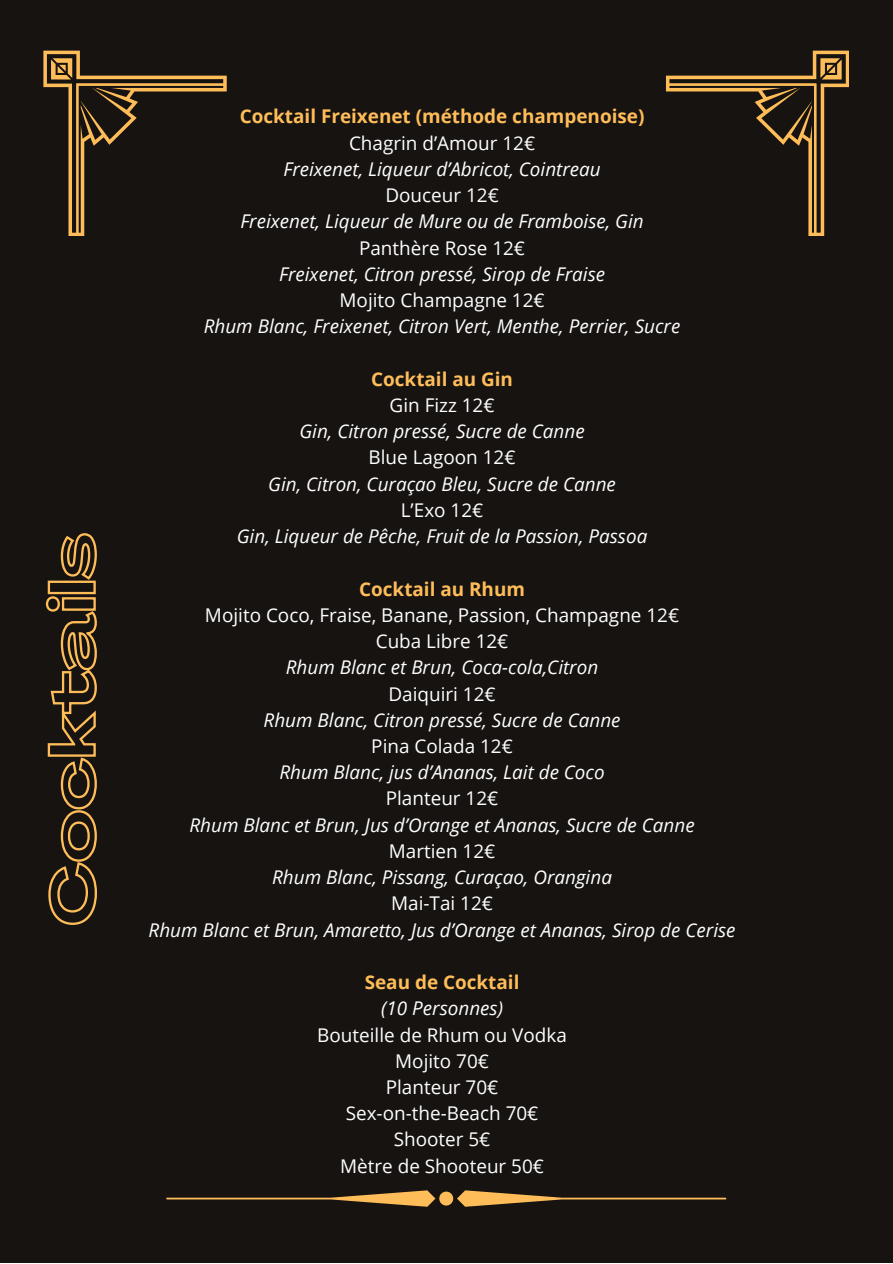
<style>
.page{position:relative;width:893px;height:1264px;background:#fff}
.page>*{position:absolute;margin:0;border:0;box-sizing:border-box;transform-origin:0 0}
.t1{font:italic 18.9px "Open Sans";color:#fff}
.t2{font:18.9px/26.2px "Open Sans";color:#fff;text-align:center}
.t3{font:700 18.9px "Open Sans";color:#ffbd59}
</style>
<div class="page">
<div style="left:0;top:0;width:892px;height:1262px;background:#171311"></div>
<svg style="left:43px;top:51px;width:184px;height:185px"></svg>
<svg style="left:666px;top:51px;width:182px;height:185px"></svg>
<svg style="left:166px;top:1190px;width:560px;height:16px"></svg>
<svg style="left:45px;top:533px;width:52px;height:392px"></svg>
<p class="t3" style="left:240px;top:103px;width:406px">Cocktail Freixenet (méthode champenoise)</p>
<p class="t2" style="left:349px;top:129px;width:188px">Chagrin d’Amour 12€</p>
<p class="t1" style="left:283px;top:156px;width:319px">Freixenet, Liqueur d’Abricot, Cointreau</p>
<p class="t2" style="left:385px;top:182px;width:115px">Douceur 12€</p>
<p class="t1" style="left:240px;top:208px;width:405px">Freixenet, Liqueur de Mure ou de Framboise, Gin</p>
<p class="t2" style="left:359px;top:234px;width:167px">Panthère Rose 12€</p>
<p class="t1" style="left:279px;top:261px;width:327px">Freixenet, Citron pressé, Sirop de Fraise</p>
<p class="t2" style="left:339px;top:286px;width:206px">Mojito Champagne 12€</p>
<p class="t1" style="left:204px;top:313px;width:478px">Rhum Blanc, Freixenet, Citron Vert, Menthe, Perrier, Sucre</p>
<p class="t3" style="left:371px;top:365px;width:143px">Cocktail au Gin</p>
<p class="t2" style="left:389px;top:391px;width:106px">Gin Fizz 12€</p>
<p class="t1" style="left:299px;top:418px;width:287px">Gin, Citron pressé, Sucre de Canne</p>
<p class="t2" style="left:368px;top:444px;width:148px">Blue Lagoon 12€</p>
<p class="t1" style="left:268px;top:470px;width:349px">Gin, Citron, Curaçao Bleu, Sucre de Canne</p>
<p class="t2" style="left:401px;top:496px;width:84px">L’Exo 12€</p>
<p class="t1" style="left:237px;top:523px;width:412px">Gin, Liqueur de Pêche, Fruit de la Passion, Passoa</p>
<p class="t3" style="left:359px;top:575px;width:167px">Cocktail au Rhum</p>
<p class="t2" style="left:205px;top:601px;width:475px">Mojito Coco, Fraise, Banane, Passion, Champagne 12€<br>Cuba Libre 12€</p>
<p class="t1" style="left:286px;top:654px;width:314px">Rhum Blanc et Brun, Coca-cola,Citron</p>
<p class="t2" style="left:388px;top:680px;width:109px">Daiquiri 12€</p>
<p class="t1" style="left:263px;top:706px;width:358px">Rhum Blanc, Citron pressé, Sucre de Canne</p>
<p class="t2" style="left:371px;top:732px;width:143px">Pina Colada 12€</p>
<p class="t1" style="left:279px;top:759px;width:326px">Rhum Blanc, jus d’Ananas, Lait de Coco</p>
<p class="t2" style="left:386px;top:785px;width:114px">Planteur 12€</p>
<p class="t1" style="left:189px;top:811px;width:507px">Rhum Blanc et Brun, Jus d’Orange et Ananas, Sucre de Canne</p>
<p class="t2" style="left:389px;top:837px;width:108px">Martien 12€</p>
<p class="t1" style="left:272px;top:864px;width:341px">Rhum Blanc, Pissang, Curaçao, Orangina</p>
<p class="t2" style="left:391px;top:889px;width:103px">Mai-Tai 12€</p>
<p class="t1" style="left:149px;top:916px;width:588px">Rhum Blanc et Brun, Amaretto, Jus d’Orange et Ananas, Sirop de Cerise</p>
<p class="t3" style="left:364px;top:968px;width:156px">Seau de Cocktail</p>
<p class="t1" style="left:381px;top:995px;width:123px">(10 Personnes)</p>
<p class="t2" style="left:317px;top:1021px;width:251px">Bouteille de Rhum ou Vodka<br>Mojito 70€<br>Planteur 70€<br>Sex-on-the-Beach 70€<br>Shooter 5€<br>Mètre de Shooteur 50€</p>
</div>
